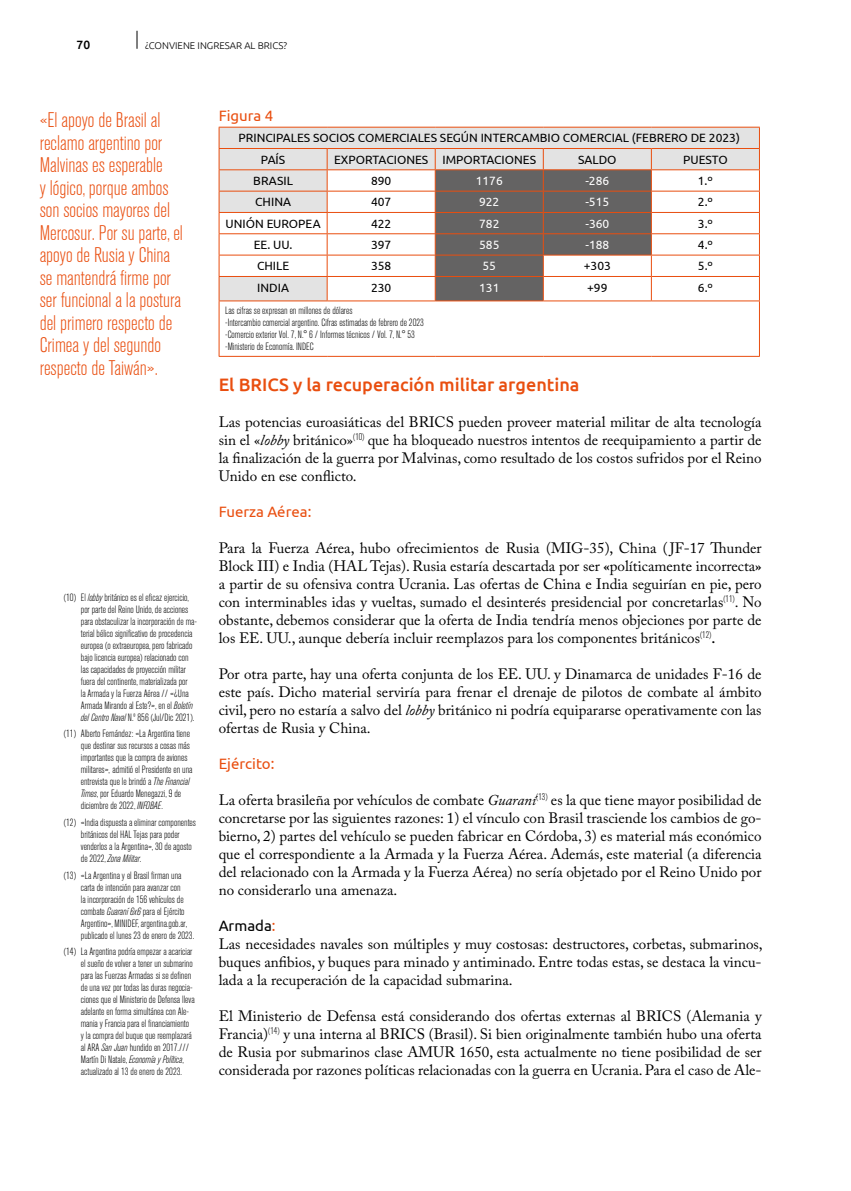
<style>
.page{position:relative;width:851px;height:1191px;background:#fff}
.page>*{position:absolute;margin:0;border:0;box-sizing:border-box;transform-origin:0 0}
.t1{font:300 condensed 21px/22.5px "Akzidenz Grotesk BQ";color:#e94e0f}
.t2{font:500 18px "Ubuntu";color:#e94e0f}
.t3{font:15px/18px "Adobe Caslon Pro";color:#000;text-align:justify}
.t4{font:15px "Ubuntu";color:#e94e0f}
.t5{font:15px "Ubuntu";color:#000}
.t6{font:12px/21.3px "Ubuntu";color:#000}
.t7{font:12px "Ubuntu";color:#fff}
.t8{font:500 12px "Ubuntu";color:#000}
.t9{font:300 condensed 10.5px/12px "Akzidenz Grotesk BQ";color:#000}
.t10{font:300 9.75px "Ubuntu";color:#000}
.s1{font-style:italic}
.s2{font-weight:600}
.s3{color:#e94e0f}
</style>
<div class="page">
<svg style="left:137px;top:31px;width:1px;height:18px"></svg>
<svg style="left:328px;top:128px;width:431px;height:172px"></svg>
<hr style="left:219px;top:127px;width:108px;height:1px;background:#e94e0f">
<hr style="left:327px;top:127px;width:108px;height:1px;background:#e94e0f">
<hr style="left:435px;top:127px;width:108px;height:1px;background:#e94e0f">
<hr style="left:543px;top:127px;width:108px;height:1px;background:#e94e0f">
<hr style="left:651px;top:127px;width:108px;height:1px;background:#e94e0f">
<hr style="left:327px;top:148px;width:108px;height:1px;background:#e94e0f">
<hr style="left:435px;top:148px;width:108px;height:1px;background:#e94e0f">
<hr style="left:543px;top:148px;width:108px;height:1px;background:#e94e0f">
<hr style="left:651px;top:148px;width:108px;height:1px;background:#e94e0f">
<hr style="left:327px;top:169px;width:108px;height:1px;background:#e94e0f">
<hr style="left:651px;top:169px;width:108px;height:1px;background:#e94e0f">
<hr style="left:327px;top:191px;width:108px;height:1px;background:#e94e0f">
<hr style="left:651px;top:191px;width:108px;height:1px;background:#e94e0f">
<hr style="left:327px;top:212px;width:108px;height:1px;background:#e94e0f">
<hr style="left:651px;top:212px;width:108px;height:1px;background:#e94e0f">
<hr style="left:327px;top:233px;width:108px;height:1px;background:#e94e0f">
<hr style="left:651px;top:233px;width:108px;height:1px;background:#e94e0f">
<hr style="left:327px;top:255px;width:108px;height:1px;background:#e94e0f">
<hr style="left:651px;top:255px;width:108px;height:1px;background:#e94e0f">
<hr style="left:327px;top:276px;width:108px;height:1px;background:#e94e0f">
<svg style="left:219px;top:128px;width:109px;height:172px"></svg>
<hr style="left:651px;top:276px;width:108px;height:1px;background:#e94e0f">
<svg style="left:435px;top:149px;width:217px;height:151px;background:#918985"></svg>
<svg style="left:759px;top:128px;width:1px;height:172px"></svg>
<hr style="left:219px;top:300px;width:108px;height:1px;background:#e94e0f">
<hr style="left:219px;top:301px;width:1px;height:55px;background:#e94e0f">
<hr style="left:327px;top:300px;width:108px;height:1px;background:#e94e0f">
<hr style="left:435px;top:300px;width:108px;height:1px;background:#e94e0f">
<hr style="left:543px;top:300px;width:108px;height:1px;background:#e94e0f">
<hr style="left:651px;top:300px;width:108px;height:1px;background:#e94e0f">
<hr style="left:759px;top:301px;width:1px;height:55px;background:#e94e0f">
<hr style="left:219px;top:356px;width:108px;height:1px;background:#e94e0f">
<hr style="left:327px;top:356px;width:108px;height:1px;background:#e94e0f">
<hr style="left:435px;top:356px;width:108px;height:1px;background:#e94e0f">
<hr style="left:543px;top:356px;width:108px;height:1px;background:#e94e0f">
<hr style="left:651px;top:356px;width:108px;height:1px;background:#e94e0f">
<p class="t8" style="left:77px;top:37px;width:15px">70</p>
<p class="t10" style="left:145px;top:39px;width:143px">¿CONVIENE INGRESAR AL BRICS?</p>
<p class="t1" style="left:40px;top:109px;width:145px">«El apoyo de Brasil al reclamo argentino por<br>Malvinas es esperable<br>y lógico, porque ambos son socios mayores del<br>Mercosur. Por su parte, el apoyo de Rusia y China se mantendrá firme por ser funcional a la postura del primero respecto de<br>Crimea y del segundo respecto de Taiwán».</p>
<p class="t9" style="left:81px;top:591px;width:118px;text-indent:-17px">(10) El <span class="s1">lobby</span> británico es el eficaz ejercicio, por parte del Reino Unido, de acciones para obstaculizar la incorporación de ma&shy;terial bélico significativo de procedencia europea (o extraeuropea, pero fabricado bajo licencia europea) relacionado con las capacidades de proyección militar fuera del continente, materializada por<br>la Armada y la Fuerza Aérea // «¿Una Armada Mirando al Este?», en el <span class="s1">Boletín del Centro Naval</span> N.º 856 (Jul/Dic 2021).</p>
<p class="t9" style="left:81px;top:728px;width:113px;text-indent:-17px">(11) Alberto Fernández: «La Argentina tiene que destinar sus recursos a cosas más importantes que la compra de aviones militares», admitió el Presidente en una entrevista que le brindó a <span class="s1">The Financial Times</span>, por Eduardo Menegazzi, 9 de diciembre de 2022, <span class="s1">INFOBAE</span>.</p>
<p class="t9" style="left:81px;top:816px;width:117px;text-indent:-17px">(12) «India dispuesta a eliminar componentes británicos del HAL Tejas para poder venderlos a la Argentina», 30 de agosto de 2022, <span class="s1">Zona Militar</span>.</p>
<p class="t9" style="left:81px;top:869px;width:115px;text-indent:-17px">(13) «La Argentina y el Brasil firman una carta de intención para avanzar con<br>la incorporación de 156 vehículos de combate <span class="s1">Guaraní 6x6</span> para el Ejército Argentino», MINIDEF, argentina.gob.ar, publicado el lunes 23 de enero de 2023.</p>
<p class="t9" style="left:81px;top:945px;width:115px;text-indent:-17px">(14) La Argentina podría empezar a acariciar el sueño de volver a tener un submarino para las Fuerzas Armadas si se definen de una vez por todas las duras negocia&shy;ciones que el Ministerio de Defensa lleva adelante en forma simultánea con Ale&shy;mania y Francia para el financiamiento y la compra del buque que reemplazará al ARA <span class="s1">San Juan</span> hundido en 2017./// Martín Di Natale, <span class="s1">Economía y Política</span>, actualizado al 13 de enero de 2023.</p>
<p class="t4" style="left:219px;top:106px;width:56px">Figura 4</p>
<p class="t6" style="left:261px;top:127px;width:480px;text-indent:-22px">PRINCIPALES SOCIOS COMERCIALES SEGÚN INTERCAMBIO COMERCIAL (FEBRERO DE 2023)<br>PAÍS</p>
<p class="t6" style="left:334px;top:148px;width:203px">EXPORTACIONES IMPORTACIONES</p>
<p class="t6" style="left:578px;top:148px;width:40px">SALDO</p>
<p class="t6" style="left:683px;top:148px;width:46px">PUESTO</p>
<p class="t6" style="left:253px;top:170px;width:41px">BRASIL</p>
<p class="t6" style="left:371px;top:170px;width:22px">890</p>
<p class="t7" style="left:475px;top:174px;width:29px">1176</p>
<p class="t7" style="left:585px;top:174px;width:25px">-286</p>
<p class="t6" style="left:697px;top:170px;width:17px">1.º</p>
<p class="t6" style="left:255px;top:191px;width:37px">CHINA</p>
<p class="t6" style="left:371px;top:191px;width:22px">407</p>
<p class="t7" style="left:479px;top:195px;width:22px">922</p>
<p class="t7" style="left:585px;top:195px;width:25px">-515</p>
<p class="t6" style="left:697px;top:191px;width:17px">2.º</p>
<p class="t6" style="left:225px;top:212px;width:96px">UNIÓN EUROPEA</p>
<p class="t6" style="left:371px;top:212px;width:22px">422</p>
<p class="t7" style="left:479px;top:216px;width:22px">782</p>
<p class="t7" style="left:585px;top:216px;width:25px">-360</p>
<p class="t6" style="left:697px;top:212px;width:17px">3.º</p>
<p class="t6" style="left:253px;top:234px;width:40px">EE. UU.</p>
<p class="t6" style="left:371px;top:234px;width:22px">397</p>
<p class="t7" style="left:479px;top:237px;width:22px">585</p>
<p class="t7" style="left:585px;top:237px;width:25px">-188</p>
<p class="t6" style="left:697px;top:234px;width:17px">4.º</p>
<p class="t6" style="left:257px;top:255px;width:34px">CHILE</p>
<p class="t6" style="left:371px;top:255px;width:22px">358</p>
<p class="t7" style="left:482px;top:259px;width:15px">55</p>
<p class="t6" style="left:583px;top:255px;width:29px">+303</p>
<p class="t6" style="left:697px;top:255px;width:17px">5.º</p>
<p class="t6" style="left:257px;top:276px;width:33px">INDIA</p>
<p class="t6" style="left:371px;top:276px;width:22px">230</p>
<p class="t7" style="left:479px;top:280px;width:22px">131</p>
<p class="t6" style="left:587px;top:276px;width:22px">+99</p>
<p class="t6" style="left:697px;top:276px;width:17px">6.º</p>
<p class="t9" style="left:225px;top:305px;width:200px">Las cifras se expresan en millones de dólares<br>-Intercambio comercial argentino. Cifras estimadas de febrero de 2023 -Comercio exterior Vol. 7, N.° 6 / Informes técnicos / Vol. 7, N.° 53 -Ministerio de Economía. INDEC</p>
<p class="t2" style="left:219px;top:373px;width:362px">El BRICS y la recuperación militar argentina</p>
<p class="t3" style="left:219px;top:413px;width:544px">Las potencias euroasiáticas del BRICS pueden proveer material militar de alta tecnología sin el «<span class="s1">lobby</span> británico»<sup>(10)</sup> que ha bloqueado nuestros intentos de reequipamiento a partir de la finalización de la guerra por Malvinas, como resultado de los costos sufridos por el Reino Unido en ese conflicto.</p>
<p class="t4" style="left:219px;top:502px;width:94px">Fuerza Aérea:</p>
<p class="t3" style="left:219px;top:539px;width:544px">Para la Fuerza Aérea, hubo ofrecimientos de Rusia (MIG-35), China ( JF-17 Thunder Block III) e India (HAL Tejas). Rusia estaría descartada por ser <span class="s2">«</span>políticamente incorrecta<span class="s2">» </span>a partir de su ofensiva contra Ucrania. Las ofertas de China e India seguirían en pie, pero con interminables idas y vueltas, sumado el desinterés presidencial por concretarlas<sup>(11)</sup>. No obstante, debemos considerar que la oferta de India tendría menos objeciones por parte de los EE. UU., aunque debería incluir reemplazos para los componentes británicos<sup>(12)</sup><span class="s2">.</span></p>
<p class="t3" style="left:219px;top:665px;width:544px">Por otra parte, hay una oferta conjunta de los EE. UU. y Dinamarca de unidades F-16 de este país. Dicho material serviría para frenar el drenaje de pilotos de combate al ámbito civil, pero no estaría a salvo del <span class="s1">lobby</span> británico ni podría equipararse operativamente con las ofertas de Rusia y China.</p>
<p class="t4" style="left:219px;top:754px;width:57px">Ejército:</p>
<p class="t3" style="left:219px;top:791px;width:544px">La oferta brasileña por vehículos de combate <span class="s1">Guaraní</span><sup>(13)</sup> es la que tiene mayor posibilidad de concretarse por las siguientes razones: 1) el vínculo con Brasil trasciende los cambios de go&shy;bierno, 2) partes del vehículo se pueden fabricar en Córdoba, 3) es material más económico que el correspondiente a la Armada y la Fuerza Aérea. Además, este material (a diferencia del relacionado con la Armada y la Fuerza Aérea) no sería objetado por el Reino Unido por no considerarlo una amenaza.</p>
<p class="t5" style="left:219px;top:916px;width:58px">Armada<span class="s3">:</span></p>
<p class="t3" style="left:219px;top:935px;width:545px">Las necesidades navales son múltiples y muy costosas: destructores, corbetas, submarinos, buques anfibios, y buques para minado y antiminado. Entre todas estas, se destaca la vincu&shy;lada a la recuperación de la capacidad submarina.</p>
<p class="t3" style="left:219px;top:1007px;width:544px">El Ministerio de Defensa está considerando dos ofertas externas al BRICS (Alemania y Francia)<sup>(14)</sup> y una interna al BRICS (Brasil). Si bien originalmente también hubo una oferta de Rusia por submarinos clase AMUR 1650, esta actualmente no tiene posibilidad de ser considerada por razones políticas relacionadas con la guerra en Ucrania. Para el caso de Ale-</p>
</div>
